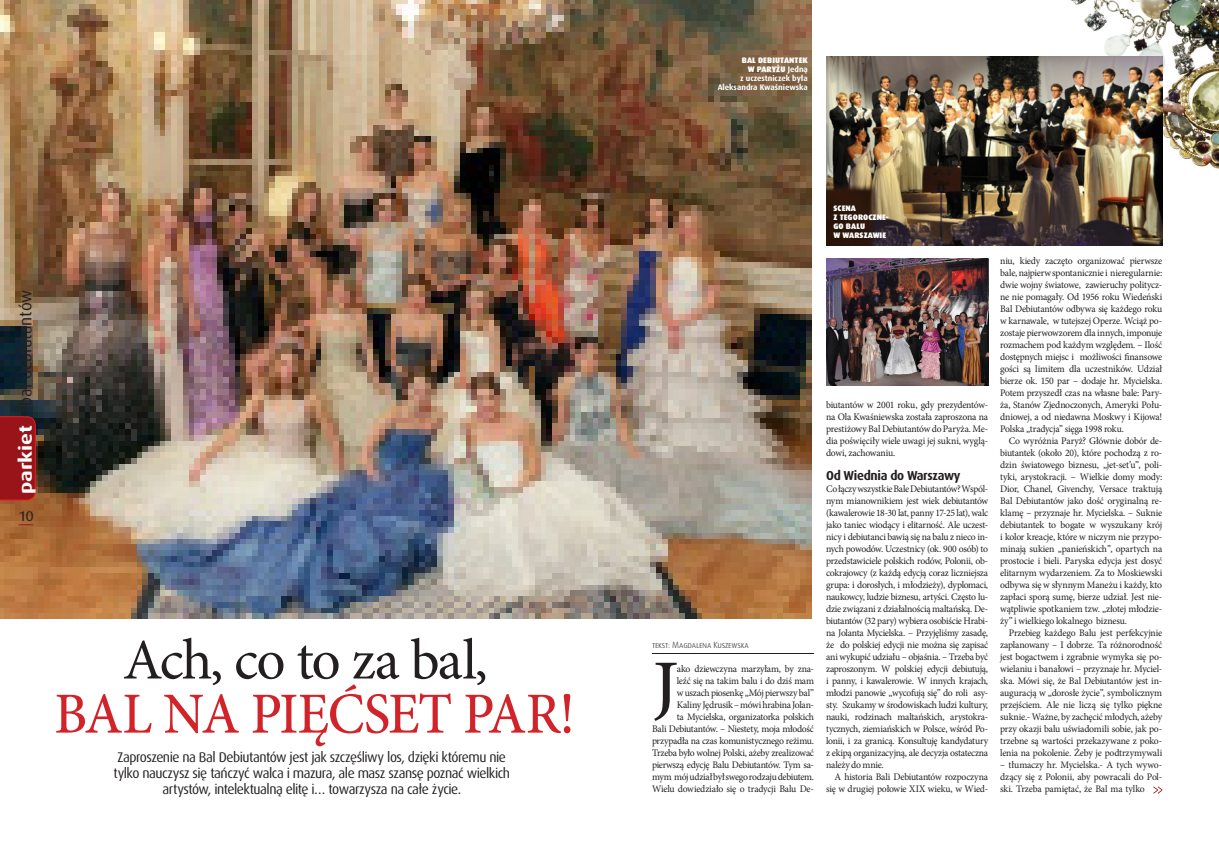
<style>
.page{position:relative;width:1219px;height:842px;background:#fff}
.page>*{position:absolute;margin:0;border:0;box-sizing:border-box;transform-origin:0 0}
.wywiad_odpowiedz{font:71.3px "Minion Pro";color:#231f20;scale:1.14 1}
.t1{font:500 58.2px "Minion Pro";letter-spacing:-.03em;color:#d1232a;scale:.95 1}
.t2{font:57.5px "Minion Pro";letter-spacing:-.035em;color:#231f20}
.t3{font:700 18px "Dax Pro";color:#fff;scale:1.2 1}
.t4{font:17px "Dax Pro";color:#231f20}
.lead_dax{font:14px/16px "Dax Pro";letter-spacing:-.035em;color:#231f20;text-align:center}
.t5{font:13.9px "Dax Pro";color:#231f20;scale:1.15 1}
.t6{font:700 13px "Dax Pro";letter-spacing:-.025em;color:#231f20}
.wywiad_odpowiedz-2{font:10px/12px "Minion Pro";letter-spacing:-.025em;color:#231f20;text-align:justify}
.autor_na_początek{font:300 9px "Dax Pro";letter-spacing:-.025em;color:#231f20}
.t7{font:700 8px/9px "Dax Pro";color:#fff;text-align:right}
.t8{font:900 8px/9px "Dax Pro";letter-spacing:.01em;color:#fff}
.s1{font-weight:900}
</style>
<div class="page">
<img style="left:1015px;top:0;width:204px;height:205px">
<img style="left:826px;top:57px;width:336px;height:188px">
<img style="left:0;top:0;width:811px;height:619px">
<svg style="left:0;top:416px;width:36px;height:84px;background:#9b1518"></svg>
<svg style="left:19px;top:524px;width:14px;height:1px"></svg>
<img style="left:826px;top:258px;width:162px;height:128px">
<svg style="left:1153px;top:786px;width:9px;height:8px"></svg>
<hr style="left:652px;top:653px;width:162px;height:1px;background:#231f20">
<p class="t7" style="left:718px;top:55px;width:92px"><span class="s1">BAL DEBIUTANTEK<br>W PARYŻU</span> Jedną<br>z uczestniczek była<br>Aleksandra Kwaśniewska</p>
<p class="t4" style="left:15px;top:406px;width:118px;rotate:-90deg">bal debiutantów</p>
<p class="t3" style="left:14px;top:494px;width:59px;rotate:-90deg">parkiet</p>
<p class="t5" style="left:18px;top:508px;width:15px">10</p>
<p class="t2" style="left:123px;top:622px;width:366px">Ach, co to za bal,</p>
<p class="autor_na_początek" style="left:652px;top:639px;width:98px">tekst: Magdalena Kuszewska</p>
<p class="wywiad_odpowiedz" style="left:652px;top:638px;width:25px">J</p>
<p class="wywiad_odpowiedz-2" style="left:652px;top:663px;width:164px;text-align:right">ako dziewczyna marzyłam, by zna-<br>leźć się na takim balu i do dziś mam<br>w uszach piosenkę „Mój pierwszy bal” Kaliny Jędrusik – mówi hrabina Jolan-<br>ta Mycielska, organizatorka polskich<br>Bali Debiutantów. – Niestety, moja młodość przypadła na czas komunistycznego reżimu.<br>Trzeba było wolnej Polski, ażeby zrealizować pierwszą edycję Balu Debiutantów. Tym sa&shy;mym mój udział był swego rodzaju debiutem.<br>Wielu dowiedziało się o tradycji Balu De-</p>
<p class="t1" style="left:54px;top:675px;width:549px">BAL NA PIĘĆSET PAR!</p>
<p class="lead_dax" style="left:114px;top:748px;width:398px">Zaproszenie na Bal Debiutantów jest jak szczęśliwy los, dzięki któremu nie tylko nauczysz się tańczyć walca i mazura, ale masz szansę poznać wielkich artystów, intelektualną elitę i… towarzysza na całe życie.</p>
<p class="t8" style="left:833px;top:204px;width:57px">SCENA<br>Z TEGOROCZNE-<br>GO BALU<br>W WARSZAWIE</p>
<p class="wywiad_odpowiedz-2" style="left:826px;top:399px;width:164px">biutantów w 2001 roku, gdy prezydentów&shy;na Ola Kwaśniewska została zaproszona na prestiżowy Bal Debiutantów do Paryża. Me&shy;dia poświęciły wiele uwagi jej sukni, wyglą&shy;dowi, zachowaniu.</p>
<p class="t6" style="left:826px;top:467px;width:136px">Od Wiednia do Warszawy</p>
<p class="wywiad_odpowiedz-2" style="left:826px;top:483px;width:164px">Co łączy wszystkie Bale Debiutantów? Wspól&shy;nym mianownikiem jest wiek debiutantów (kawalerowie 18-30 lat, panny 17-25 lat), walc jako taniec wiodący i elitarność. Ale uczest&shy;nicy i debiutanci bawią się na balu z nieco in&shy;nych powodów. Uczestnicy (ok. 900 osób) to przedstawiciele polskich rodów, Polonii, ob&shy;cokrajowcy (z każdą edycją coraz liczniejsza grupa: i dorosłych, i młodzieży), dyplomaci, naukowcy, ludzie biznesu, artyści. Często lu&shy;dzie związani z działalnością maltańską. De&shy;biutantów (32 pary) wybiera osobiście Hrabi&shy;na Jolanta Mycielska. – Przyjęliśmy zasadę, że do polskiej edycji nie można się zapisać ani wykupić udziału – objaśnia. – Trzeba być zaproszonym. W polskiej edycji debiutują, i panny, i kawalerowie. W innych krajach, młodzi panowie „wycofują się” do roli asy&shy;sty. Szukamy w środowiskach ludzi kultury, nauki, rodzinach maltańskich, arystokra&shy;tycznych, ziemiańskich w Polsce, wśród Po&shy;lonii, i za granicą. Konsultuję kandydatury z ekipą organizacyjną, ale decyzja ostateczna należy do mnie.</p>
<p class="wywiad_odpowiedz-2" style="left:826px;top:771px;width:164px;text-align:right">A historia Bali Debiutantów rozpoczyna się w drugiej połowie XIX wieku, w Wied-</p>
<p class="wywiad_odpowiedz-2" style="left:1000px;top:255px;width:164px">niu, kiedy zaczęto organizować pierwsze bale, najpierw spontanicznie i nieregularnie: dwie wojny światowe, zawieruchy politycz&shy;ne nie pomagały. Od 1956 roku Wiedeński Bal Debiutantów odbywa się każdego roku w karnawale, w tutejszej Operze. Wciąż po&shy;zostaje pierwowzorem dla innych, imponuje rozmachem pod każdym względem. – Ilość dostępnych miejsc i możliwości finansowe gości są limitem dla uczestników. Udział bierze ok. 150 par – dodaje hr. Mycielska.<br>Potem przyszedł czas na własne bale: Pary&shy;ża, Stanów Zjednoczonych, Ameryki Połu&shy;dniowej, a od niedawna Moskwy i Kijowa!<br>Polska „tradycja” sięga 1998 roku.</p>
<p class="wywiad_odpowiedz-2" style="left:1000px;top:435px;width:164px;text-indent:9px">Co wyróżnia Paryż? Głównie dobór de&shy;biutantek (około 20), które pochodzą z ro&shy;dzin światowego biznesu, „jet-set’u”, poli&shy;tyki, arystokracji. – Wielkie domy mody:<br>Dior, Chanel, Givenchy, Versace traktują Bal Debiutantów jako dość oryginalną re&shy;klamę – przyznaje hr. Mycielska. – Suknie debiutantek to bogate w wyszukany krój i kolor kreacje, które w niczym nie przypo&shy;minają sukien „panieńskich”, opartych na prostocie i bieli. Paryska edycja jest dosyć elitarnym wydarzeniem. Za to Moskiewski odbywa się w słynnym Maneżu i każdy, kto zapłaci sporą sumę, bierze udział. Jest nie&shy;wątpliwie spotkaniem tzw. „złotej młodzie&shy;ży” i wielkiego lokalnego biznesu.</p>
<p class="wywiad_odpowiedz-2" style="left:1000px;top:627px;width:164px;text-indent:9px">Przebieg każdego Balu jest perfekcyjnie zaplanowany – I dobrze. Ta różnorodność jest bogactwem i zgrabnie wymyka się po&shy;wielaniu i banałowi – przyznaje hr. Myciel&shy;ska. Mówi się, że Bal Debiutantów jest in&shy;auguracją w „dorosłe życie”, symbolicznym przejściem. Ale nie liczą się tylko piękne suknie.- Ważne, by zachęcić młodych, ażeby przy okazji balu uświadomili sobie, jak po&shy;trzebne są wartości przekazywane z poko&shy;lenia na pokolenie. Żeby je podtrzymywali</p>
<p class="wywiad_odpowiedz-2" style="left:1000px;top:759px;width:164px">– tłumaczy hr. Mycielska.- A tych wywo&shy;dzący się z Polonii, aby powracali do Pol&shy;ski. Trzeba pamiętać, że Bal ma tylko</p>
</div>
